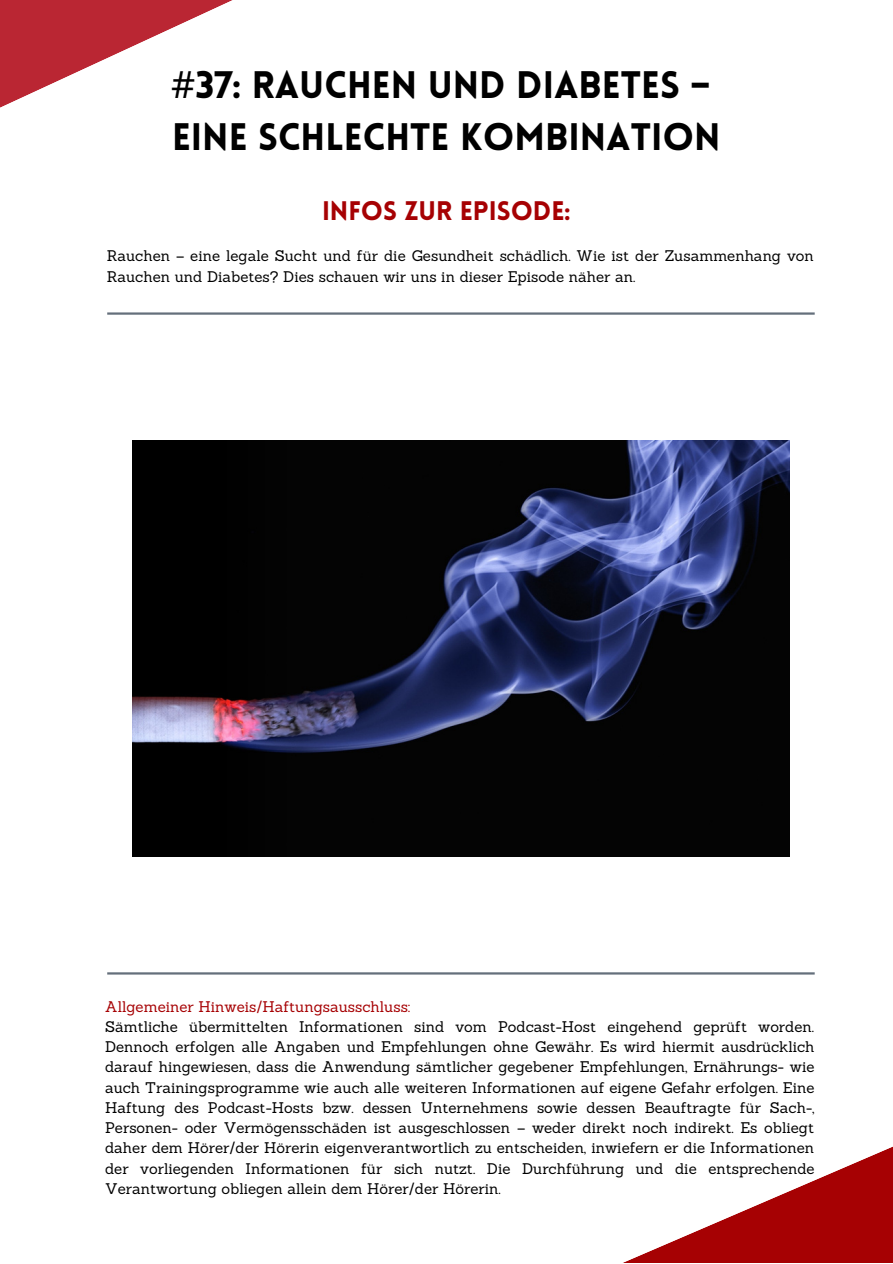
<style>
.page{position:relative;width:893px;height:1264px;background:#fff}
.page>*{position:absolute;margin:0;border:0;box-sizing:border-box;transform-origin:0 0}
.t1{font:900 37.5px/51.8px "Lovelo";color:#000}
.t2{font:900 26.25px "Lovelo";color:#a60103}
.t3{font:15px/20.2px "Sanchez";color:#000;text-align:justify}
.t4{font:15px "Sanchez";color:#a60103}
.s1{font-family:"Noto Sans";font-weight:400}
</style>
<div class="page">
<svg style="left:0;top:0;width:233px;height:108px"></svg>
<svg style="left:200px;top:972px;width:692px;height:290px"></svg>
<hr style="left:107px;top:972px;width:707px;height:2px;background:#646f7b">
<hr style="left:107px;top:312px;width:707px;height:3px;background:#646f7b">
<img style="left:132px;top:440px;width:657px;height:416px">
<h1 class="t1" style="left:171px;top:63px;width:551px"><span class="s1">#</span>37: RAUCHEN UND DIABETES –<br>EINE SCHLECHTE KOMBINATION</h1>
<h2 class="t2" style="left:322px;top:200px;width:250px">INFOS ZUR EPISODE:</h2>
<p class="t3" style="left:107px;top:246px;width:708px">Rauchen – eine legale Sucht und für die Gesundheit schädlich. Wie ist der Zusammenhang von<br>Rauchen und Diabetes? Dies schauen wir uns in dieser Episode näher an.</p>
<p class="t4" style="left:105px;top:996px;width:307px">Allgemeiner Hinweis/Haftungsausschluss:</p>
<p class="t3" style="left:105px;top:1016px;width:711px">Sämtliche übermittelten Informationen sind vom Podcast-Host eingehend geprüft worden.<br>Dennoch erfolgen alle Angaben und Empfehlungen ohne Gewähr. Es wird hiermit ausdrücklich darauf hingewiesen, dass die Anwendung sämtlicher gegebener Empfehlungen, Ernährungs- wie auch Trainingsprogramme wie auch alle weiteren Informationen auf eigene Gefahr erfolgen. Eine Haftung des Podcast-Hosts bzw. dessen Unternehmens sowie dessen Beauftragte für Sach-, Personen- oder Vermögensschäden ist ausgeschlossen – weder direkt noch indirekt. Es obliegt daher dem Hörer/der Hörerin eigenverantwortlich zu entscheiden, inwiefern er die Informationen der vorliegenden Informationen für sich nutzt. Die Durchführung und die entsprechende Verantwortung obliegen allein dem Hörer/der Hörerin.</p>
</div>
